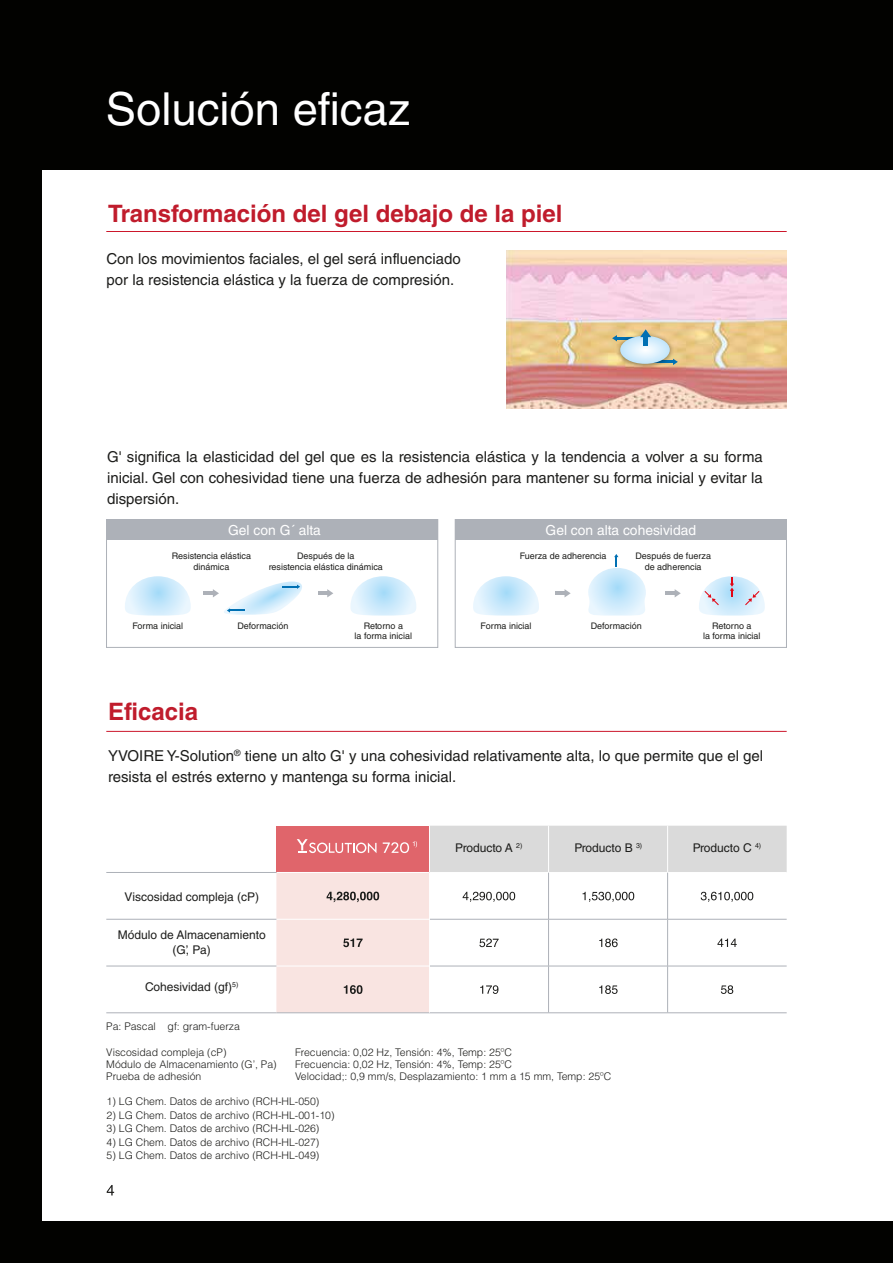
<style>
.page{position:relative;width:893px;height:1263px;background:#020200}
.page>*{position:absolute;margin:0;border:0;box-sizing:border-box;transform-origin:0 0}
.t1{font:45.45px "Helvetica LT Std";color:#fff}
.t2{font:700 24px "Helvetica LT Std";color:#c01c2c}
.t3{font:15px/21px "Helvetica LT Std";color:#1d1d1b}
.t4{font:13.8px "Helvetica LT Std";color:#fff}
.t5{font:12px/15.3px "Helvetica LT Std";color:#1d1d1b;text-align:center}
.t6{font:300 10.5px/12.3px "Helvetica LT Std";color:#1d1d1b}
.t7{font:9px/10.8px "Helvetica LT Std";color:#1d1d1b;text-align:center}
</style>
<div class="page">
<div style="left:43px;top:170px;width:850px;height:1050px;background:#fff"></div>
<svg style="left:107px;top:1185px;width:7px;height:10px"></svg>
<hr style="left:106px;top:231px;width:681px;height:1px;background:#cc172b">
<hr style="left:106px;top:872px;width:170px;height:1px;background:#adb1b8">
<hr style="left:106px;top:919px;width:170px;height:1px;background:#adb1b8">
<hr style="left:106px;top:966px;width:170px;height:1px;background:#adb1b8">
<hr style="left:106px;top:1012px;width:170px;height:1px;background:#adb1b8">
<hr style="left:106px;top:731px;width:681px;height:1px;background:#cc172b">
<img style="left:506px;top:251px;width:281px;height:158px">
<img style="left:613px;top:365px;width:64px;height:3px">
<svg style="left:612px;top:329px;width:66px;height:36px;background:#c9cfbc"></svg>
<div style="left:106px;top:519px;width:332px;height:129px;border:1px solid #adb1b8"></div>
<div style="left:106px;top:519px;width:332px;height:21px;background:#adb1b8"></div>
<svg style="left:125px;top:576px;width:66px;height:40px"></svg>
<svg style="left:350px;top:576px;width:66px;height:40px"></svg>
<hr style="left:204px;top:591px;width:10px;height:4px;background:#adb1b8">
<hr style="left:318px;top:591px;width:10px;height:4px;background:#adb1b8">
<svg style="left:327px;top:589px;width:6px;height:8px"></svg>
<div style="left:455px;top:519px;width:332px;height:129px;border:1px solid #adb1b8"></div>
<div style="left:455px;top:519px;width:332px;height:21px;background:#adb1b8"></div>
<svg style="left:473px;top:576px;width:66px;height:40px"></svg>
<hr style="left:556px;top:591px;width:10px;height:4px;background:#adb1b8">
<svg style="left:565px;top:589px;width:6px;height:8px"></svg>
<svg style="left:213px;top:581px;width:89px;height:34px"></svg>
<svg style="left:588px;top:554px;width:58px;height:61px"></svg>
<hr style="left:666px;top:591px;width:10px;height:4px;background:#adb1b8">
<svg style="left:675px;top:589px;width:6px;height:8px"></svg>
<svg style="left:699px;top:576px;width:66px;height:40px"></svg>
<svg style="left:276px;top:826px;width:511px;height:187px"></svg>
<h1 class="t1" style="left:106px;top:83px;width:306px">Solución eficaz</h1>
<h2 class="t2" style="left:108px;top:199px;width:456px">Transformación del gel debajo de la piel</h2>
<p class="t3" style="left:107px;top:248px;width:356px">Con los movimientos faciales, el gel será influenciado por la resistencia elástica y la fuerza de compresión.</p>
<p class="t3" style="left:107px;top:446px;width:657px;text-align:justify">G' significa la elasticidad del gel que es la resistencia elástica y la tendencia a volver a su forma inicial. Gel con cohesividad tiene una fuerza de adhesión para mantener su forma inicial y evitar la dispersión.</p>
<p class="t4" style="left:228px;top:522px;width:94px">Gel con G´ alta</p>
<p class="t4" style="left:546px;top:522px;width:152px">Gel con alta cohesividad</p>
<p class="t7" style="left:172px;top:550px;width:81px">Resistencia elástica dinámica</p>
<p class="t7" style="left:520px;top:550px;width:88px">Fuerza de adherencia</p>
<p class="t7" style="left:635px;top:550px;width:77px">Después de fuerza de adherencia</p>
<p class="t7" style="left:269px;top:550px;width:116px">Después de la<br>resistencia elástica dinámica</p>
<p class="t7" style="left:132px;top:620px;width:52px">Forma inicial</p>
<h2 class="t2" style="left:108px;top:696px;width:92px">Eficacia</h2>
<p class="t7" style="left:237px;top:620px;width:52px">Deformación</p>
<p class="t7" style="left:355px;top:620px;width:59px">Retorno a<br>la forma inicial</p>
<p class="t7" style="left:481px;top:620px;width:52px">Forma inicial</p>
<p class="t7" style="left:591px;top:620px;width:52px">Deformación</p>
<p class="t7" style="left:703px;top:620px;width:59px">Retorno a<br>la forma inicial</p>
<p class="t3" style="left:108px;top:745px;width:657px">YVOIRE Y-Solution<sup>®</sup> tiene un alto G' y una cohesividad relativamente alta, lo que permite que el gel resista el estrés externo y mantenga su forma inicial.</p>
<p class="t5" style="left:124px;top:889px;width:136px">Viscosidad compleja (cP)</p>
<p class="t5" style="left:455px;top:840px;width:69px">Producto A <sup>2)</sup></p>
<p class="t5" style="left:574px;top:840px;width:69px">Producto B <sup>3)</sup></p>
<p class="t5" style="left:693px;top:840px;width:70px">Producto C <sup>4)</sup></p>
<p class="t5" style="left:118px;top:927px;width:149px">Módulo de Almacenamiento (G’, Pa)</p>
<p class="t5" style="left:145px;top:979px;width:95px">Cohesividad (gf)<sup>5)</sup></p>
<p class="t6" style="left:106px;top:1020px;width:135px">Pa: Pascal gf: gram-fuerza</p>
<p class="t6" style="left:106px;top:1046px;width:172px">Viscosidad compleja (cP)<br>Módulo de Almacenamiento (G’, Pa)<br>Prueba de adhesión</p>
<p class="t6" style="left:295px;top:1046px;width:318px">Frecuencia: 0,02 Hz, Tensión: 4%, Temp: 25ºC<br>Frecuencia: 0,02 Hz, Tensión: 4%, Temp: 25ºC<br>Velocidad;: 0,9 mm/s, Desplazamiento: 1 mm a 15 mm, Temp: 25ºC</p>
<p class="t6" style="left:107px;top:1095px;width:214px">1) LG Chem. Datos de archivo (RCH-HL-050)</p>
<p class="t6" style="left:107px;top:1109px;width:229px">2) LG Chem. Datos de archivo (RCH-HL-001-10)</p>
<p class="t6" style="left:107px;top:1122px;width:214px">3) LG Chem. Datos de archivo (RCH-HL-026)</p>
<p class="t6" style="left:107px;top:1136px;width:214px">4) LG Chem. Datos de archivo (RCH-HL-027)</p>
<p class="t6" style="left:107px;top:1149px;width:214px">5) LG Chem. Datos de archivo (RCH-HL-049)</p>
</div>
